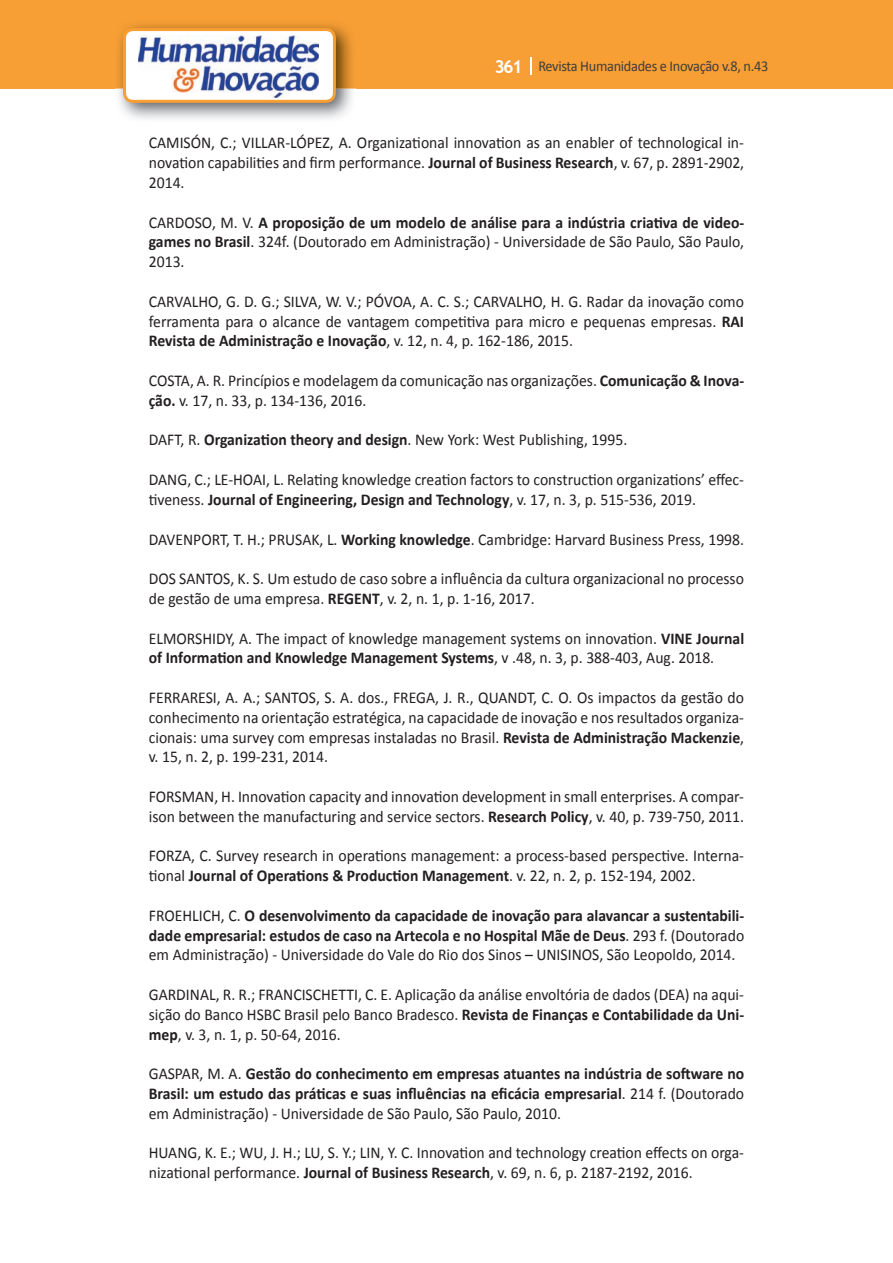
<style>
.page{position:relative;width:893px;height:1263px;background:#fff}
.page>*{position:absolute;margin:0;border:0;box-sizing:border-box;transform-origin:0 0}
.t1{font:16.5px/19.8px "Calibri";color:#231f20;scale:.95 1}
.t2{font:700 16.5px/19.8px "Calibri";color:#231f20;text-align:justify;scale:.95 1}
.t3{font:15px "Calibri";letter-spacing:-.02em;color:#3e3e3f;scale:.95 1}
.s1{font-family:"Trebuchet MS";font-weight:700;font-size:18px;color:#fff}
.s2{font-weight:700}
.s3{font-weight:400}
</style>
<div class="page">
<div style="left:0;top:0;width:893px;height:88px;background:#f79e34"></div>
<svg style="left:530px;top:57px;width:2px;height:18px"></svg>
<img style="left:115px;top:24px;width:241px;height:95px">
<svg style="left:123px;top:28px;width:213px;height:75px"></svg>
<p class="t3" style="left:495px;top:57px;width:290px"><span class="s1">361</span> Revista Humanidades e Inovação v.8, n.43</p>
<p class="t1" style="left:149px;top:133px;width:628px;text-align:justify">CAMISÓN, C.; VILLAR-LÓPEZ, A. Organizational innovation as an enabler of technological in&shy;novation capabilities and firm performance. <span class="s2">Journal of Business Research</span>, v. 67, p. 2891-2902, 2014.</p>
<p class="t1" style="left:149px;top:212px;width:628px;text-align:justify">CARDOSO, M. V. <span class="s2">A proposição de um modelo de análise para a indústria criativa de video&shy;games no Brasil</span>. 324f. (Doutorado em Administração) - Universidade de São Paulo, São Paulo, 2013.</p>
<p class="t1" style="left:149px;top:292px;width:628px;text-align:justify">CARVALHO, G. D. G.; SILVA, W. V.; PÓVOA, A. C. S.; CARVALHO, H. G. Radar da inovação como ferramenta para o alcance de vantagem competitiva para micro e pequenas empresas. <span class="s2">RAI Revista de Administração e Inovação</span>, v. 12, n. 4, p. 162-186, 2015.</p>
<p class="t1" style="left:149px;top:371px;width:628px">COSTA, A. R. Princípios e modelagem da comunicação nas organizações. <span class="s2">Comunicação &amp; Inova&shy;ção.</span> v. 17, n. 33, p. 134-136, 2016.</p>
<p class="t1" style="left:149px;top:430px;width:505px">DAFT, R. <span class="s2">Organization theory and design</span>. New York: West Publishing, 1995.</p>
<p class="t1" style="left:149px;top:470px;width:628px">DANG, C.; LE-HOAI, L. Relating knowledge creation factors to construction organizations’ effec&shy;tiveness. <span class="s2">Journal of Engineering, Design and Technology</span>, v. 17, n. 3, p. 515-536, 2019.</p>
<p class="t1" style="left:149px;top:529px;width:628px">DAVENPORT, T. H.; PRUSAK, L. <span class="s2">Working knowledge</span>. Cambridge: Harvard Business Press, 1998.</p>
<p class="t1" style="left:149px;top:569px;width:628px">DOS SANTOS, K. S. Um estudo de caso sobre a influência da cultura organizacional no processo de gestão de uma empresa. <span class="s2">REGENT</span>, v. 2, n. 1, p. 1-16, 2017.</p>
<p class="t1" style="left:149px;top:628px;width:628px">ELMORSHIDY, A. The impact of knowledge management systems on innovation. <span class="s2">VINE Journal of Information and Knowledge Management Systems</span>, v .48, n. 3, p. 388-403, Aug. 2018.</p>
<p class="t1" style="left:149px;top:688px;width:628px;text-align:justify">FERRARESI, A. A.; SANTOS, S. A. dos., FREGA, J. R., QUANDT, C. O. Os impactos da gestão do conhecimento na orientação estratégica, na capacidade de inovação e nos resultados organiza&shy;cionais: uma survey com empresas instaladas no Brasil. <span class="s2">Revista de Administração Mackenzie</span>, v. 15, n. 2, p. 199-231, 2014.</p>
<p class="t1" style="left:149px;top:787px;width:628px">FORSMAN, H. Innovation capacity and innovation development in small enterprises. A compar&shy;ison between the manufacturing and service sectors. <span class="s2">Research Policy</span>, v. 40, p. 739-750, 2011.</p>
<p class="t1" style="left:149px;top:846px;width:628px">FORZA, C. Survey research in operations management: a process-based perspective. Interna&shy;tional <span class="s2">Journal of Operations &amp; Production Management</span>. v. 22, n. 2, p. 152-194, 2002.</p>
<p class="t2" style="left:149px;top:905px;width:628px"><span class="s3">FROEHLICH, C.</span> O desenvolvimento da capacidade de inovação para alavancar a sustentabili&shy;dade empresarial: estudos de caso na Artecola e no Hospital Mãe de Deus<span class="s3">. 293 f. (Doutorado em Administração) - Universidade do Vale do Rio dos Sinos – UNISINOS, São Leopoldo, 2014.</span></p>
<p class="t1" style="left:149px;top:985px;width:628px;text-align:justify">GARDINAL, R. R.; FRANCISCHETTI, C. E. Aplicação da análise envoltória de dados (DEA) na aqui&shy;sição do Banco HSBC Brasil pelo Banco Bradesco. <span class="s2">Revista de Finanças e Contabilidade da Uni&shy;mep</span>, v. 3, n. 1, p. 50-64, 2016.</p>
<p class="t2" style="left:149px;top:1064px;width:628px"><span class="s3">GASPAR, M. A.</span> Gestão do conhecimento em empresas atuantes na indústria de software no Brasil: um estudo das práticas e suas influências na eficácia empresarial<span class="s3">. 214 f. (Doutorado em Administração) - Universidade de São Paulo, São Paulo, 2010.</span></p>
<p class="t1" style="left:149px;top:1143px;width:628px">HUANG, K. E.; WU, J. H.; LU, S. Y.; LIN, Y. C. Innovation and technology creation effects on orga&shy;nizational performance. <span class="s2">Journal of Business Research</span>, v. 69, n. 6, p. 2187-2192, 2016.</p>
</div>
